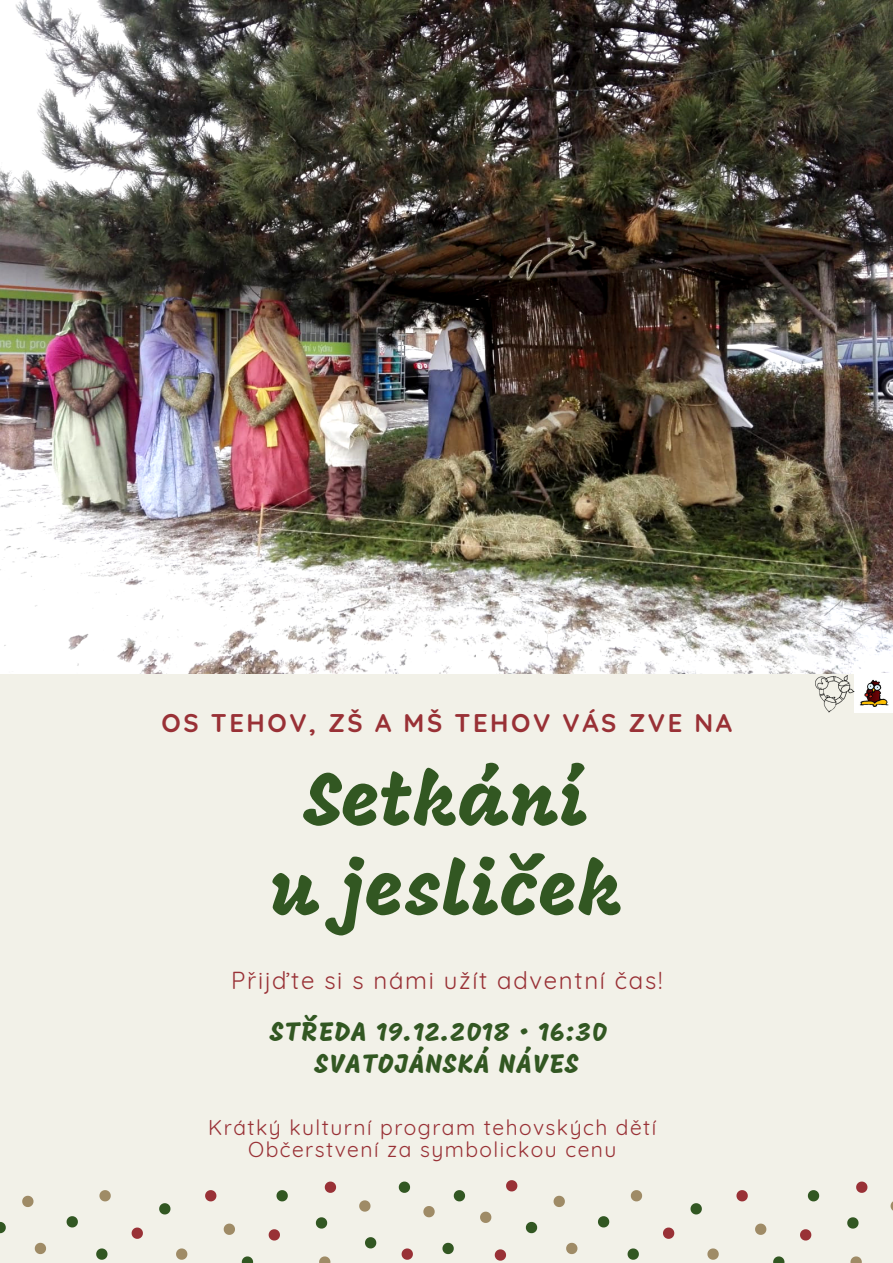
<style>
.page{position:relative;width:893px;height:1263px;background:#f2f1e8}
.page>*{position:absolute;margin:0;border:0;box-sizing:border-box;transform-origin:0 0}
.t1{font:75px "Mogra";color:#325722}
.t2{font:74.85px "Mogra";color:#325722}
.t3{font:27px/32.1px "Mogra";letter-spacing:.04em;color:#325722}
.t4{font:700 25.5px "Quicksand";letter-spacing:.1em;color:#993136}
.t5{font:24px "Quicksand";letter-spacing:.07em;color:#993136}
.t6{font:21px/22.9px "Quicksand";letter-spacing:.07em;color:#993136;text-align:center}
</style>
<div class="page">
<svg style="left:99px;top:1190px;width:12px;height:11px"></svg>
<svg style="left:176px;top:1248px;width:11px;height:12px"></svg>
<svg style="left:224px;top:1223px;width:11px;height:12px"></svg>
<svg style="left:319px;top:1256px;width:11px;height:7px"></svg>
<svg style="left:22px;top:1196px;width:11px;height:11px"></svg>
<svg style="left:35px;top:1243px;width:11px;height:11px"></svg>
<svg style="left:359px;top:1200px;width:11px;height:11px"></svg>
<svg style="left:205px;top:1190px;width:11px;height:11px"></svg>
<svg style="left:269px;top:1229px;width:11px;height:11px"></svg>
<svg style="left:325px;top:1181px;width:11px;height:12px"></svg>
<svg style="left:132px;top:1227px;width:11px;height:12px"></svg>
<svg style="left:401px;top:1248px;width:12px;height:12px"></svg>
<svg style="left:67px;top:1216px;width:11px;height:11px"></svg>
<svg style="left:96px;top:1248px;width:11px;height:12px"></svg>
<svg style="left:276px;top:1190px;width:12px;height:11px"></svg>
<svg style="left:242px;top:1256px;width:11px;height:7px"></svg>
<svg style="left:159px;top:1203px;width:11px;height:11px"></svg>
<svg style="left:0;top:1222px;width:6px;height:11px"></svg>
<svg style="left:316px;top:1217px;width:11px;height:11px"></svg>
<svg style="left:365px;top:1237px;width:11px;height:11px"></svg>
<svg style="left:399px;top:1181px;width:11px;height:12px"></svg>
<svg style="left:631px;top:1190px;width:11px;height:11px"></svg>
<svg style="left:707px;top:1248px;width:12px;height:12px"></svg>
<svg style="left:755px;top:1223px;width:11px;height:12px"></svg>
<svg style="left:850px;top:1256px;width:12px;height:7px"></svg>
<svg style="left:553px;top:1196px;width:12px;height:11px"></svg>
<svg style="left:566px;top:1243px;width:11px;height:11px"></svg>
<svg style="left:480px;top:1211px;width:11px;height:12px"></svg>
<svg style="left:423px;top:1206px;width:12px;height:11px"></svg>
<svg style="left:890px;top:1201px;width:3px;height:10px"></svg>
<svg style="left:736px;top:1190px;width:12px;height:11px"></svg>
<svg style="left:800px;top:1229px;width:11px;height:11px"></svg>
<svg style="left:856px;top:1181px;width:11px;height:12px"></svg>
<svg style="left:495px;top:1249px;width:11px;height:11px"></svg>
<svg style="left:506px;top:1180px;width:11px;height:11px"></svg>
<svg style="left:663px;top:1227px;width:11px;height:12px"></svg>
<svg style="left:598px;top:1216px;width:11px;height:11px"></svg>
<svg style="left:627px;top:1248px;width:12px;height:12px"></svg>
<svg style="left:808px;top:1190px;width:11px;height:11px"></svg>
<svg style="left:442px;top:1243px;width:12px;height:11px"></svg>
<svg style="left:454px;top:1190px;width:11px;height:11px"></svg>
<svg style="left:773px;top:1256px;width:11px;height:7px"></svg>
<svg style="left:690px;top:1203px;width:12px;height:11px"></svg>
<svg style="left:526px;top:1222px;width:11px;height:11px"></svg>
<svg style="left:847px;top:1217px;width:11px;height:11px"></svg>
<img style="left:0;top:0;width:893px;height:673px">
<img style="left:814px;top:673px;width:79px;height:40px">
<p class="t4" style="left:161px;top:707px;width:572px">OS TEHOV, ZŠ A MŠ TEHOV VÁS ZVE NA</p>
<h2 class="t2" style="left:305px;top:770px;width:286px">Setkání</h2>
<h1 class="t1" style="left:270px;top:859px;width:354px">u jesliček</h1>
<p class="t5" style="left:231px;top:965px;width:433px">Přijďte si s námi užít adventní čas!</p>
<p class="t3" style="left:315px;top:1018px;width:293px;text-indent:-45px">STŘEDA 19.12.2018 • 16:30<br>SVATOJÁNSKÁ NÁVES</p>
<p class="t6" style="left:208px;top:1115px;width:449px">Krátký kulturní program tehovských dětí<br>Občerstvení za symbolickou cenu</p>
</div>
